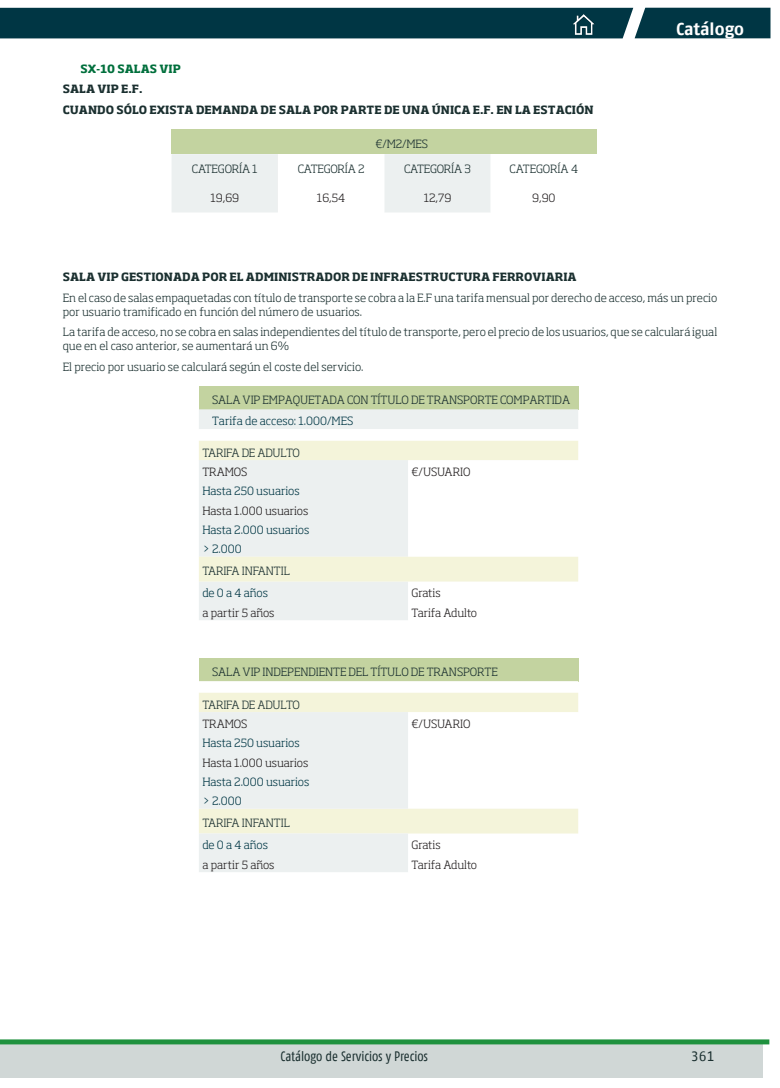
<style>
.page{position:relative;width:780px;height:1088px;background:#fff}
.page>*{position:absolute;margin:0;border:0;box-sizing:border-box;transform-origin:0 0}
.t1{font:700 17.5px "Adif Fago No";letter-spacing:-.005em;color:#fff}
.t2{font:13.75px "Adif Fago Co";color:#1b3030}
.t3{font:13.75px "Adif Fago No";color:#1b3030}
.GENERAL{font:300 11.25px/13.8px "Soho Std";color:#1b3030}
.GENERAL-2{font:700 11.25px "Soho Std";color:#1b3030}
.VIÑETAS_2{font:300 11.25px "Soho Std";color:#003644}
.t4{font:300 11.25px "Soho Std";color:#231f20}
.VIÑETAS_2-2{font:300 11.25px "Soho Std";letter-spacing:-.01em;color:#1b3030}
.GENERAL-3{font:300 11.25px "Soho Std";letter-spacing:-.03em;color:#1b3030}
.t5{font:300 11.25px "Soho Std";letter-spacing:-.025em;color:#231f20}
.GENERAL-4{font:700 11.25px "Soho Std";color:#006f3c}
</style>
<div class="page">
<div style="left:0;top:1044px;width:762px;height:33px;background:#d0d7d6"></div>
<div style="left:0;top:1039px;width:769px;height:5px;background:#1f913e"></div>
<div style="left:0;top:8px;width:770px;height:30px;background:#003644"></div>
<img style="left:573px;top:14px;width:21px;height:21px">
<div style="left:171px;top:129px;width:426px;height:25px;background:#c3d3a0"></div>
<svg style="left:172px;top:154px;width:318px;height:58px"></svg>
<div style="left:199px;top:386px;width:379px;height:23px;background:#c3d3a0"></div>
<div style="left:199px;top:409px;width:379px;height:20px;background:#ecf0f0"></div>
<svg style="left:199px;top:581px;width:379px;height:39px;fill:#ecf0f0"></svg>
<svg style="left:199px;top:441px;width:379px;height:140px"></svg>
<div style="left:199px;top:658px;width:379px;height:23px;background:#c3d3a0"></div>
<svg style="left:199px;top:681px;width:379px;height:153px"></svg>
<svg style="left:199px;top:693px;width:379px;height:140px"></svg>
<svg style="left:199px;top:712px;width:209px;height:160px;background:#edf0ec"></svg>
<p class="GENERAL-4" style="left:80px;top:61px;width:102px">SX-10 SALAS VIP</p>
<p class="GENERAL-2" style="left:63px;top:82px;width:81px">SALA VIP E.F.</p>
<p class="GENERAL-2" style="left:63px;top:103px;width:532px">CUANDO SÓLO EXISTA DEMANDA DE SALA POR PARTE DE UNA ÚNICA E.F. EN LA ESTACIÓN</p>
<p class="VIÑETAS_2-2" style="left:375px;top:137px;width:54px">€/M2/MES</p>
<p class="GENERAL" style="left:192px;top:161px;width:67px">CATEGORÍA 1</p>
<p class="GENERAL" style="left:298px;top:161px;width:68px">CATEGORÍA 2</p>
<p class="GENERAL" style="left:404px;top:161px;width:68px">CATEGORÍA 3</p>
<p class="GENERAL" style="left:509px;top:161px;width:70px">CATEGORÍA 4</p>
<p class="t4" style="left:210px;top:191px;width:30px">19,69</p>
<p class="t4" style="left:317px;top:191px;width:30px">16,54</p>
<p class="t4" style="left:423px;top:191px;width:29px">12,79</p>
<p class="t4" style="left:532px;top:191px;width:25px">9,90</p>
<h1 class="t1" style="left:676px;top:19px;width:70px">Catálogo2</h1>
<p class="GENERAL-2" style="left:63px;top:269px;width:515px">SALA VIP GESTIONADA POR EL ADMINISTRADOR DE INFRAESTRUCTURA FERROVIARIA</p>
<p class="GENERAL" style="left:63px;top:291px;width:656px">En el caso de salas empaquetadas con título de transporte se cobra a la E.F una tarifa mensual por derecho de acceso, más un precio por usuario tramificado en función del número de usuarios.</p>
<p class="GENERAL" style="left:63px;top:325px;width:656px">La tarifa de acceso, no se cobra en salas independientes del título de transporte, pero el precio de los usuarios, que se calculará igual que en el caso anterior, se aumentará un 6%</p>
<p class="GENERAL" style="left:63px;top:360px;width:302px">El precio por usuario se calculará según el coste del servicio.</p>
<p class="VIÑETAS_2-2" style="left:212px;top:393px;width:359px">SALA VIP EMPAQUETADA CON TÍTULO DE TRANSPORTE COMPARTIDA</p>
<p class="VIÑETAS_2" style="left:212px;top:414px;width:143px">Tarifa de acceso: 1.000/MES</p>
<p class="GENERAL-3" style="left:202px;top:445px;width:99px">TARIFA DE ADULTO</p>
<p class="t4" style="left:202px;top:465px;width:47px">TRAMOS</p>
<p class="t4" style="left:411px;top:465px;width:60px">€/USUARIO</p>
<p class="VIÑETAS_2" style="left:202px;top:484px;width:99px">Hasta 250 usuarios</p>
<p class="t4" style="left:202px;top:503px;width:107px">Hasta 1.000 usuarios</p>
<p class="VIÑETAS_2" style="left:202px;top:523px;width:108px">Hasta 2.000 usuarios</p>
<p class="VIÑETAS_2" style="left:202px;top:542px;width:41px">&gt; 2.000</p>
<p class="GENERAL" style="left:202px;top:564px;width:89px">TARIFA INFANTIL</p>
<p class="VIÑETAS_2" style="left:202px;top:586px;width:67px">de 0 a 4 años</p>
<p class="t4" style="left:411px;top:586px;width:31px">Gratis</p>
<p class="t4" style="left:202px;top:605px;width:74px">a partir 5 años</p>
<p class="t5" style="left:411px;top:605px;width:67px">Tarifa Adulto</p>
<p class="VIÑETAS_2-2" style="left:212px;top:664px;width:287px">SALA VIP INDEPENDIENTE DEL TÍTULO DE TRANSPORTE</p>
<p class="GENERAL-3" style="left:202px;top:697px;width:99px">TARIFA DE ADULTO</p>
<p class="t4" style="left:202px;top:717px;width:47px">TRAMOS</p>
<p class="t4" style="left:411px;top:717px;width:60px">€/USUARIO</p>
<p class="VIÑETAS_2" style="left:202px;top:736px;width:99px">Hasta 250 usuarios</p>
<p class="t4" style="left:202px;top:755px;width:107px">Hasta 1.000 usuarios</p>
<p class="VIÑETAS_2" style="left:202px;top:775px;width:108px">Hasta 2.000 usuarios</p>
<p class="VIÑETAS_2" style="left:202px;top:794px;width:41px">&gt; 2.000</p>
<p class="GENERAL" style="left:202px;top:816px;width:89px">TARIFA INFANTIL</p>
<p class="VIÑETAS_2" style="left:202px;top:838px;width:67px">de 0 a 4 años</p>
<p class="t4" style="left:411px;top:838px;width:31px">Gratis</p>
<p class="t4" style="left:202px;top:857px;width:74px">a partir 5 años</p>
<p class="t5" style="left:411px;top:857px;width:67px">Tarifa Adulto</p>
<p class="t2" style="left:280px;top:1048px;width:149px">Catálogo de Servicios y Precios</p>
<p class="t3" style="left:690px;top:1048px;width:25px">361</p>
</div>
